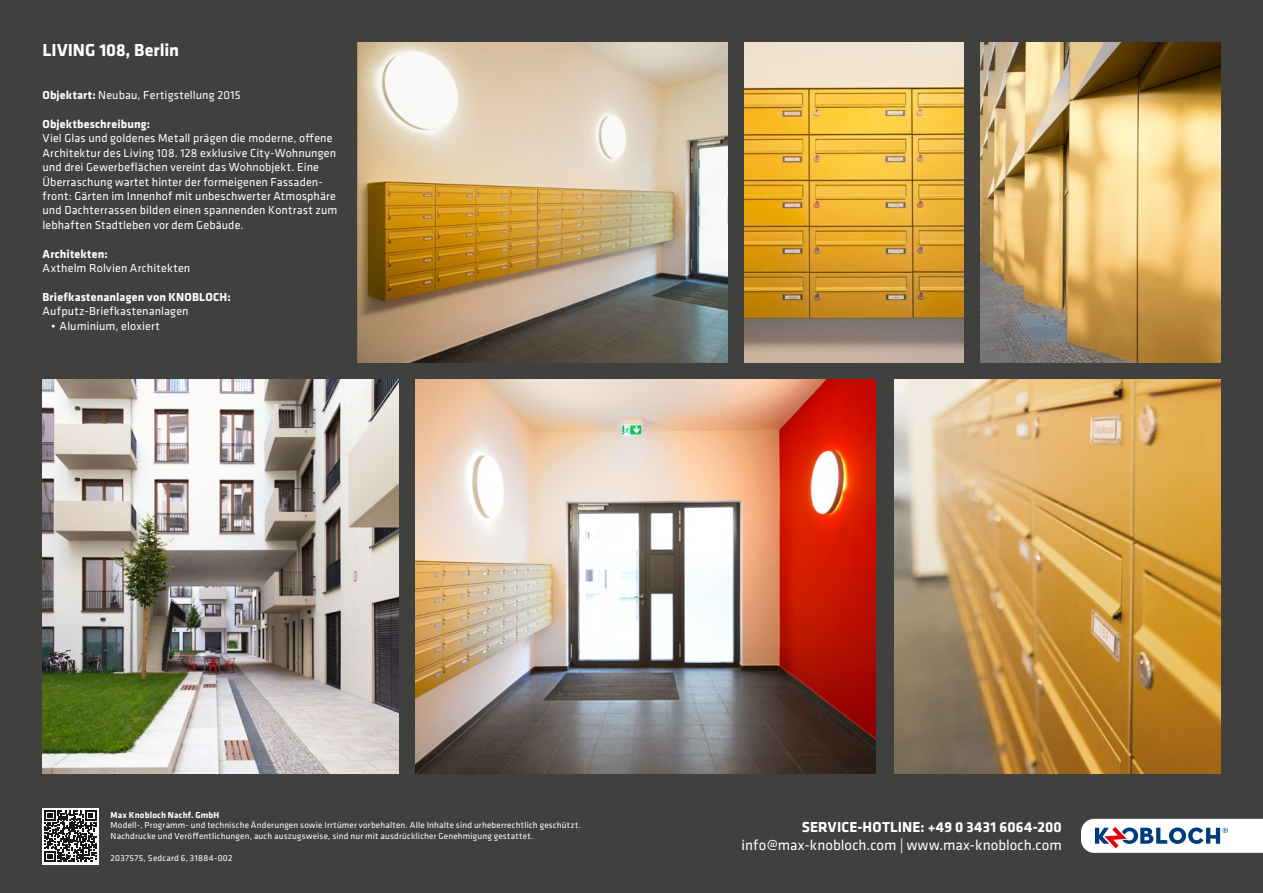
<style>
.page{position:relative;width:1263px;height:893px;background:#40403f}
.page>*{position:absolute;margin:0;border:0;box-sizing:border-box;transform-origin:0 0}
.t1{font:700 18px "Klavika";letter-spacing:-.005em;color:#fff}
.t2{font:15px "Klavika";color:#fff}
.t3{font:700 15px "Klavika";letter-spacing:.005em;color:#fff}
.t4{font:12px/14.4px "Klavika";letter-spacing:.01em;color:#fff}
.t5{font:700 12px/14.4px "Klavika";letter-spacing:.015em;color:#fff}
.t6{font:9px/10.8px "Klavika";letter-spacing:.025em;color:#fff}
.t7{font:700 9px "Klavika";letter-spacing:.02em;color:#fff}
.s1{font-weight:700}
.s2{font-weight:400}
</style>
<div class="page">
<img style="left:357px;top:43px;width:370px;height:320px">
<img style="left:980px;top:43px;width:240px;height:320px">
<img style="left:894px;top:380px;width:326px;height:394px">
<img style="left:43px;top:380px;width:355px;height:394px">
<svg style="left:1081px;top:819px;width:182px;height:34px;background:#d2d6e1"></svg>
<img style="left:415px;top:380px;width:460px;height:394px">
<img style="left:744px;top:43px;width:219px;height:320px">
<div style="left:43px;top:808px;width:56px;height:56px;background:linear-gradient(to right,#fff,#fff)"></div>
<svg style="left:45px;top:810px;width:51px;height:52px;background:#676766"></svg>
<p class="t1" style="left:43px;top:37px;width:138px">LIVING 108, Berlin</p>
<p class="t4" style="left:43px;top:88px;width:200px"><span class="s1">Objektart:</span> Neubau, Fertigstellung 2015</p>
<p class="t5" style="left:43px;top:116px;width:109px">Objektbeschreibung:</p>
<p class="t4" style="left:43px;top:131px;width:291px">Viel Glas und goldenes Metall prägen die moderne, offene</p>
<p class="t4" style="left:43px;top:145px;width:295px">Architektur des Living 108. 128 exklusive City-Wohnungen</p>
<p class="t4" style="left:43px;top:160px;width:278px">und drei Gewerbeflächen vereint das Wohnobjekt. Eine</p>
<p class="t4" style="left:43px;top:174px;width:295px">Überraschung wartet hinter der formeigenen Fassaden&shy;front: Gärten im Innenhof mit unbeschwerter Atmosphäre</p>
<p class="t4" style="left:43px;top:203px;width:296px">und Dachterrassen bilden einen spannenden Kontrast zum</p>
<p class="t4" style="left:43px;top:217px;width:203px">lebhaften Stadtleben vor dem Gebäude.</p>
<p class="t5" style="left:43px;top:246px;width:67px">Architekten:</p>
<p class="t4" style="left:43px;top:260px;width:149px">Axthelm Rolvien Architekten</p>
<p class="t5" style="left:43px;top:289px;width:190px">Briefkastenanlagen von KNOBLOCH:<br><span class="s2">Aufputz-Briefkastenanlagen</span></p>
<p class="t4" style="left:51px;top:318px;width:110px">• Aluminium, eloxiert</p>
<p class="t7" style="left:111px;top:808px;width:110px">Max Knobloch Nachf. GmbH</p>
<p class="t6" style="left:111px;top:820px;width:472px">Modell-, Programm- und technische Änderungen sowie Irrtümer vorbehalten. Alle Inhalte sind urheberrechtlich geschützt.<br>Nachdrucke und Veröffentlichungen, auch auszugsweise, sind nur mit ausdrücklicher Genehmigung gestattet.</p>
<p class="t6" style="left:111px;top:852px;width:124px">2037575, Sedcard 6, 31884-002</p>
<p class="t3" style="left:802px;top:817px;width:262px">SERVICE-HOTLINE: +49 0 3431 6064-200</p>
<p class="t2" style="left:742px;top:836px;width:322px">info@max-knobloch.com | www.max-knobloch.com</p>
</div>
